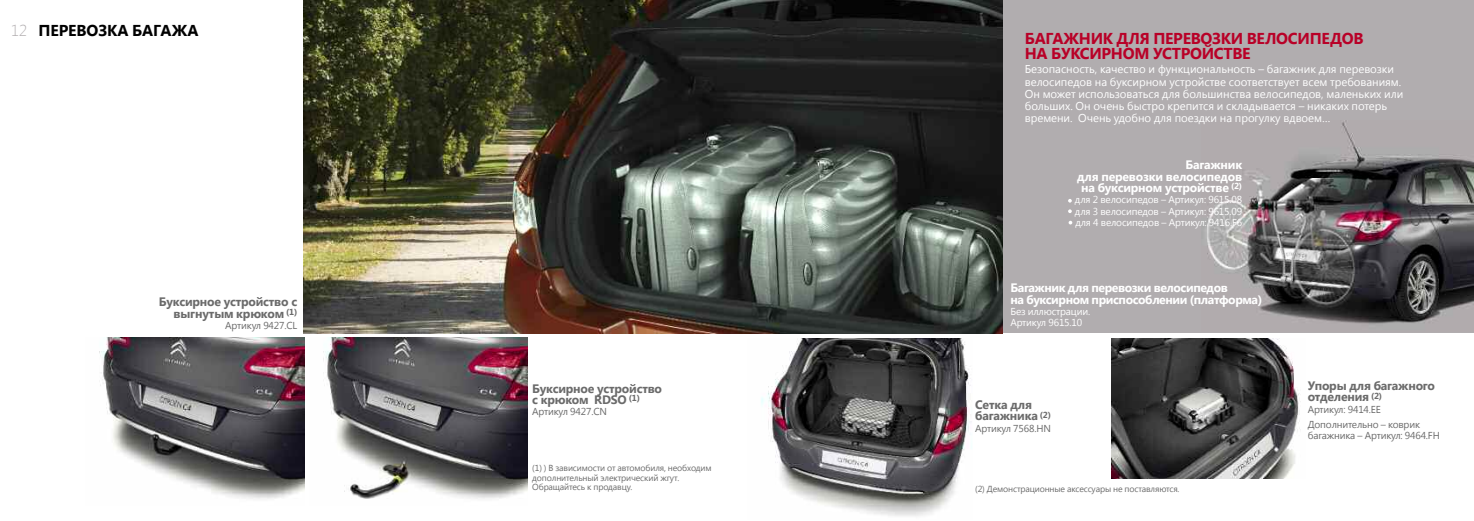
<style>
.page{position:relative;width:1474px;height:521px;background:#fff}
.page>*{position:absolute;margin:0;border:0;box-sizing:border-box;transform-origin:0 0}
.t1{font:700 15.75px/15.8px "Segoe UI";letter-spacing:-.015em;color:#b90027}
.t2{font:700 15.75px "Segoe UI";letter-spacing:-.005em;color:#000}
.t3{font:700 12.25px/11.4px "Segoe UI";letter-spacing:-.015em;color:#6b6b6b}
.t4{font:700 12.25px/11.4px "Segoe UI";letter-spacing:-.035em;color:#fff}
.t5{font:700 12.25px/11.4px "Segoe UI";letter-spacing:-.015em;color:#fff;text-align:right}
.t6{font:11.38px/12.2px "Segoe UI";letter-spacing:-.005em;color:#fff}
.t7{font:10.06px/11.4px "Segoe UI";letter-spacing:-.015em;color:#fff;text-align:justify}
.t8{font:10.06px/15.1px "Segoe UI";letter-spacing:-.015em;color:#6b6b6b}
.t9{font:8.75px/9.6px "Segoe UI";letter-spacing:-.015em;color:#6b6b6b}
.s1{font-weight:300;color:#b1adaf}
</style>
<div class="page">
<div style="left:1001px;top:0;width:472px;height:333px;background:#b1adaf"></div>
<img style="left:99px;top:337px;width:205px;height:162px">
<img style="left:323px;top:337px;width:204px;height:162px">
<img style="left:304px;top:0;width:698px;height:333px">
<img style="left:761px;top:338px;width:211px;height:178px">
<img style="left:1111px;top:338px;width:190px;height:140px">
<img style="left:1206px;top:120px;width:267px;height:204px">
<h1 class="t2" style="left:11px;top:19px;width:189px"><span class="s1">12</span> ПЕРЕВОЗКА БАГАЖА</h1>
<p class="t3" style="left:159px;top:295px;width:140px;text-align:right">Буксирное устройство с выгнутым крюком <sup>(1)</sup></p>
<p class="t8" style="left:225px;top:317px;width:73px">Артикул 9427.CL</p>
<p class="t3" style="left:532px;top:382px;width:131px">Буксирное устройство с крюком RDSO <sup>(1)</sup></p>
<p class="t8" style="left:532px;top:404px;width:76px">Артикул 9427.Cn</p>
<p class="t9" style="left:532px;top:462px;width:181px">(1) ) В зависимости от автомобиля, необходим дополнительный электрический жгут.<br>Обращайтесь к продавцу.</p>
<h1 class="t1" style="left:1024px;top:29px;width:340px">БАГАЖНИК ДЛЯ ПЕРЕВОЗКИ ВЕЛОСИПЕДОВ<br>НА БУКСИРНОМ УСТРОЙСТВЕ</h1>
<p class="t6" style="left:1024px;top:63px;width:380px">Безопасность, качество и функциональность – багажник для перевозки велосипедов на буксирном устройстве соответствует всем требованиям.<br>Он может использоваться для большинства велосипедов, маленьких или больших. Он очень быстро крепится и складывается – никаких потерь времени. Очень удобно для поездки на прогулку вдвоем…</p>
<p class="t5" style="left:1077px;top:159px;width:167px">Багажник<br>для перевозки велосипедов на буксирном устройстве <sup>(2)</sup></p>
<p class="t7" style="left:1074px;top:194px;width:169px">для 2 велосипедов – Артикул: 9615.08 для 3 велосипедов – Артикул: 9615.09 для 4 велосипедов – Артикул: 9416.F6</p>
<p class="t4" style="left:1010px;top:281px;width:253px">Багажник для перевозки велосипедов<br>на буксирном приспособлении (платформа)</p>
<p class="t7" style="left:1010px;top:305px;width:81px">Без иллюстрации.<br>Артикул 9615.10</p>
<p class="t3" style="left:975px;top:398px;width:77px">Сетка для багажника <sup>(2)</sup></p>
<p class="t8" style="left:975px;top:420px;width:77px">Артикул 7568.Hn</p>
<p class="t9" style="left:975px;top:483px;width:206px">(2) Демонстрационные аксессуары не поставляются.</p>
<p class="t3" style="left:1307px;top:379px;width:129px">Упоры для багажного отделения <sup>(2)</sup></p>
<p class="t8" style="left:1307px;top:401px;width:114px">Артикул: 9414.EE<br>Дополнительно – коврик</p>
<p class="t8" style="left:1307px;top:427px;width:134px">багажника – Артикул: 9464.FH</p>
</div>
